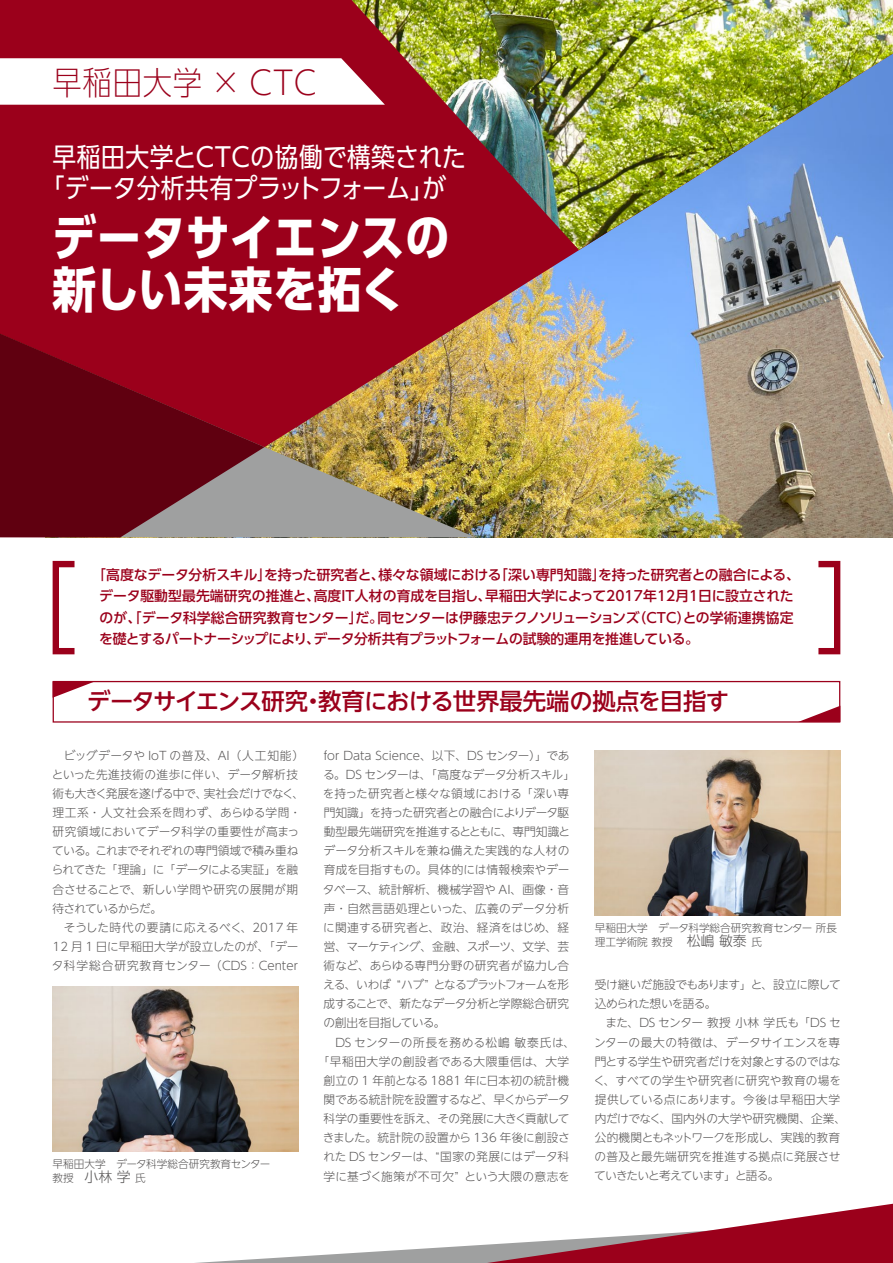
<style>
.page{position:relative;width:893px;height:1263px;background:#fff}
.page>*{position:absolute;margin:0;border:0;box-sizing:border-box;transform-origin:0 0}
.t1{font:700 48.9px/51.9px "UD Shin Go C Oniz Pr 6";color:#fff}
.t2{font:32.7px "UD Shin Go C Oniz Pr 6 Ex L";letter-spacing:.02em;color:#9b001b}
.t3{font:26.4px/30.8px "UD Shin Go C Oniz Pr 6";letter-spacing:.015em;color:#fff}
.t4{font:500 23.4px "UD Shin Go NT Pr 6 N";letter-spacing:-.035em;color:#9b001b}
.t5{font:500 13.8px/21.5px "UD Shin Go Pr 6 N";letter-spacing:-.005em;color:#9b001b}
.t6{font:300 11.7px/19.2px "UD Shin Go NT Pr 6 N";letter-spacing:-.01em;color:#595757}
.t7{font:300 11.7px/19.2px "UD Shin Go NT Pr 6 N";letter-spacing:-.045em;color:#595757}
.t8{font:300 11.7px "UD Shin Go NT Pr 6 N";letter-spacing:-.055em;color:#595757}
.t9{font:300 11.7px "UD Shin Go NT Pr 6 N";letter-spacing:-.035em;color:#595757}
.t10{font:300 11.7px "UD Shin Go NT Pr 6 N";letter-spacing:.04em;color:#595757}
.t11{font:300 11.7px "UD Shin Go NT Pr 6 N";letter-spacing:.03em;color:#595757}
.t12{font:300 11.7px "UD Shin Go NT Pr 6 N";letter-spacing:.025em;color:#595757}
.t13{font:300 10.65px/14.9px "UD Shin Go NT Pr 6 N";color:#595757}
.s1{font-family:"Hira Kaku Std N W2";font-weight:400}
.s2{font-size:13.8px}
</style>
<div class="page">
<img style="left:0;top:0;width:893px;height:536px">
<svg style="left:0;top:58px;width:352px;height:47px"></svg>
<div style="left:53px;top:681px;width:787px;height:42px;border:1px solid #9b001b"></div>
<svg style="left:53px;top:681px;width:42px;height:17px"></svg>
<svg style="left:798px;top:706px;width:42px;height:16px"></svg>
<svg style="left:195px;top:1204px;width:698px;height:59px"></svg>
<img style="left:352px;top:0;width:541px;height:250px">
<img style="left:264px;top:334px;width:212px;height:203px">
<svg style="left:0;top:327px;width:264px;height:210px;background:#791224"></svg>
<img style="left:53px;top:986px;width:245px;height:166px">
<img style="left:595px;top:750px;width:245px;height:166px">
<div style="left:53px;top:561px;width:25px;height:93px;border:6px solid #9b001b"></div>
<div style="left:815px;top:561px;width:25px;height:93px;border:6px solid #9b001b"></div>
<h2 class="t2" style="left:53px;top:56px;width:266px">早稲田大学 × CTC</h2>
<h3 class="t3" style="left:41px;top:140px;width:427px;text-indent:12px">早稲田大学とCTCの協働で構築された「データ分析共有プラットフォーム」が</h3>
<h1 class="t1" style="left:52px;top:210px;width:399px">データサイエンスの新しい未来を拓く</h1>
<p class="t5" style="left:99px;top:563px;width:702px;text-indent:-7px">「高度なデータ分析スキル」を持った研究者と、様々な領域における「深い専門知識」を持った研究者との融合による、データ駆動型最先端研究の推進と、高度IT人材の育成を目指し、早稲田大学によって2017年12月1日に設立されたのが、「データ科学総合研究教育センター」だ。同センターは伊藤忠テクノソリューションズ（CTC）との学術連携協定を礎とするパートナーシップにより、データ分析共有プラットフォームの試験的運用を推進している。</p>
<h3 class="t4" style="left:87px;top:682px;width:643px">データサイエンス研究・教育における世界最先端の拠点を目指す</h3>
<p class="t6" style="left:52px;top:745px;width:254px;text-indent:12px">ビッグデータや IoT の普及<span class="s1">、</span>AI<span class="s1">（</span>人工知能<span class="s1">）</span>といった先進技術の進歩に伴い<span class="s1">、</span>データ解析技術も大きく発展を遂げる中で<span class="s1">、</span>実社会だけでなく<span class="s1">、</span>理工系<span class="s1">・</span>人文社会系を問わず<span class="s1">、</span>あらゆる学問<span class="s1">・</span>研究領域においてデータ科学の重要性が高まっている<span class="s1">。</span>これまでそれぞれの専門領域で積み重ねられてきた<span class="s1">「</span>理論<span class="s1">」</span>に<span class="s1">「</span>データによる実証<span class="s1">」</span>を融合させることで<span class="s1">、</span>新しい学問や研究の展開が期待されているからだ<span class="s1">。</span></p>
<p class="t6" style="left:52px;top:917px;width:248px;text-align:justify;text-indent:12px">そうした時代の要請に応えるべく<span class="s1">、</span>2017 年12 月 1 日に早稲田大学が設立したのが<span class="s1">、「</span>データ科学総合研究教育センター<span class="s1">（</span>CDS<span class="s1">：</span>Center</p>
<p class="t13" style="left:53px;top:1156px;width:219px">早稲田大学　データ科学総合研究教育センター教授　<span class="s2">小林 学</span> 氏</p>
<p class="t6" style="left:323px;top:745px;width:254px">for Data Science<span class="s1">、</span>以下<span class="s1">、</span>DS センター<span class="s1">）」</span>である<span class="s1">。</span>DS センターは<span class="s1">、「</span>高度なデータ分析スキル<span class="s1">」</span>を持った研究者と様々な領域における<span class="s1">「</span>深い専門知識<span class="s1">」</span>を持った研究者との融合によりデータ駆動型最先端研究を推進するとともに<span class="s1">、</span>専門知識とデータ分析スキルを兼ね備えた実践的な人材の育成を目指すもの<span class="s1">。</span>具体的には情報検索やデータベース<span class="s1">、</span>統計解析<span class="s1">、</span>機械学習や AI<span class="s1">、</span>画像<span class="s1">・</span>音声<span class="s1">・</span>自然言語処理といった<span class="s1">、</span>広義のデータ分析に関連する研究者と<span class="s1">、</span>政治<span class="s1">、</span>経済をはじめ<span class="s1">、</span>経営<span class="s1">、</span>マーケティング<span class="s1">、</span>金融<span class="s1">、</span>スポーツ<span class="s1">、</span>文学<span class="s1">、</span>芸術など<span class="s1">、</span>あらゆる専門分野の研究者が協力し合える<span class="s1">、</span>いわば <span class="s1">“</span>ハブ<span class="s1">”</span> となるプラットフォームを形成することで<span class="s1">、</span>新たなデータ分析と学際総合研究の創出を目指している<span class="s1">。</span></p>
<p class="t12" style="left:335px;top:1033px;width:241px">DS センターの所長を務める松嶋 敏泰氏は<span class="s1">、</span></p>
<p class="t10" style="left:318px;top:1052px;width:253px"><span class="s1">「</span>早稲田大学の創設者である大隈重信は<span class="s1">、</span>大学</p>
<p class="t6" style="left:324px;top:1070px;width:247px">創立の 1 年前となる 1881 年に日本初の統計機</p>
<p class="t8" style="left:324px;top:1090px;width:248px">関である統計院を設置するなど<span class="s1">、</span>早くからデータ</p>
<p class="t9" style="left:324px;top:1109px;width:247px">科学の重要性を訴え<span class="s1">、</span>その発展に大きく貢献して</p>
<p class="t6" style="left:323px;top:1128px;width:248px">きました<span class="s1">。</span>統計院の設置から 136 年後に創設さ</p>
<p class="t6" style="left:323px;top:1147px;width:247px">れた DS センターは<span class="s1">、“</span>国家の発展にはデータ科</p>
<p class="t11" style="left:324px;top:1166px;width:248px">学に基づく施策が不可欠<span class="s1">”</span> という大隈の意志を</p>
<p class="t13" style="left:595px;top:920px;width:244px">早稲田大学　データ科学総合研究教育センター 所長理工学術院 教授 　<span class="s2">松嶋 敏泰</span> 氏</p>
<p class="t7" style="left:595px;top:975px;width:247px">受け継いだ施設でもあります<span class="s1">」</span>と<span class="s1">、</span>設立に際して込められた想いを語る<span class="s1">。</span></p>
<p class="t6" style="left:594px;top:1013px;width:254px;text-indent:12px">また<span class="s1">、</span>DS センター 教授 小林 学氏も<span class="s1">「</span>DS センターの最大の特徴は<span class="s1">、</span>データサイエンスを専門とする学生や研究者だけを対象とするのではなく<span class="s1">、</span>すべての学生や研究者に研究や教育の場を提供している点にあります<span class="s1">。</span>今後は早稲田大学内だけでなく<span class="s1">、</span>国内外の大学や研究機関<span class="s1">、</span>企業<span class="s1">、</span>公的機関ともネットワークを形成し<span class="s1">、</span>実践的教育の普及と最先端研究を推進する拠点に発展させていきたいと考えています<span class="s1">」</span>と語る<span class="s1">。</span></p>
</div>
